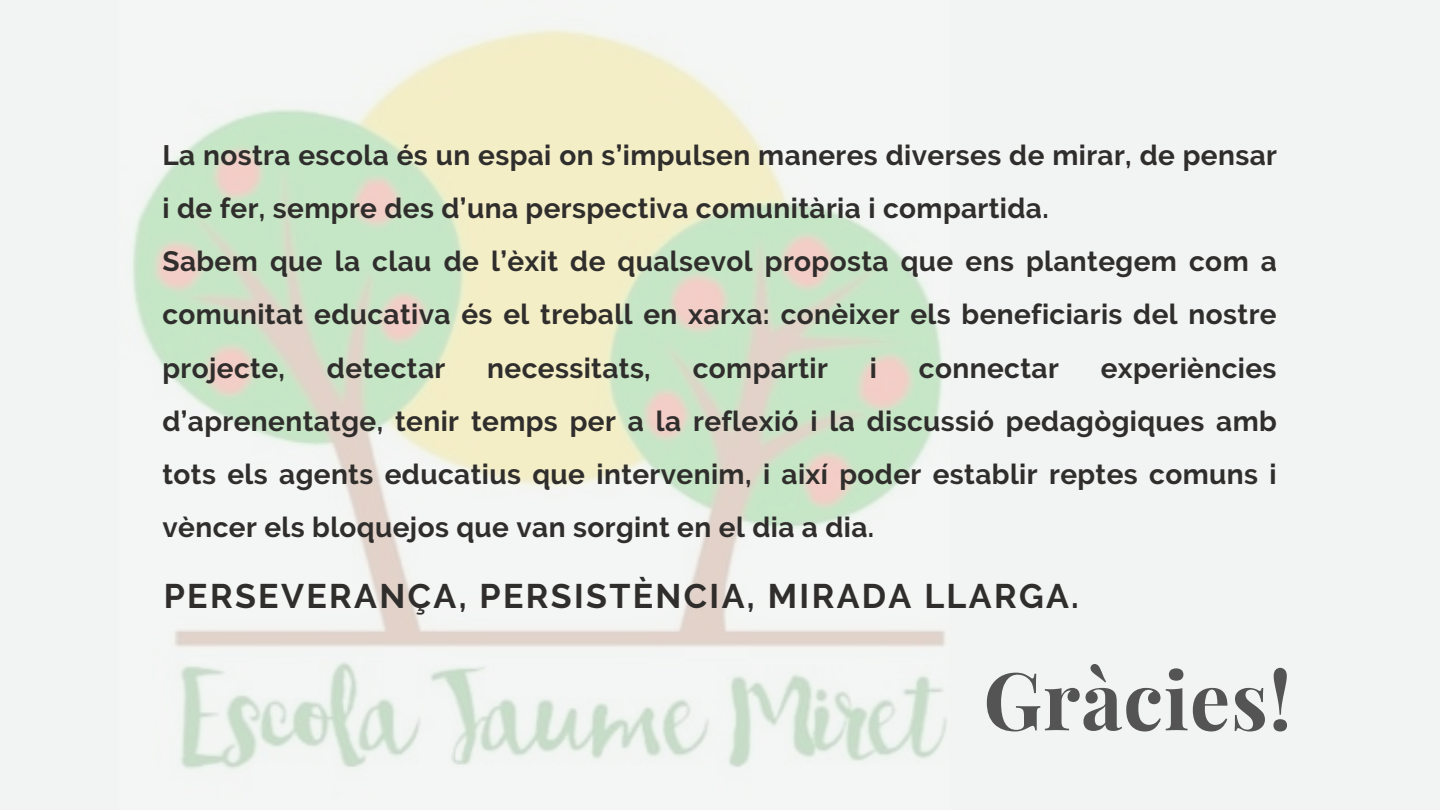
<style>
.page{position:relative;width:1440px;height:810px;background:#f2f4f3}
.page>*{position:absolute;margin:0;border:0;box-sizing:border-box;transform-origin:0 0}
.t1{font:700 80px "Playfair Display";letter-spacing:.01em;color:#545454}
.t2{font:700 34px "Raleway";letter-spacing:.07em;color:#302e2c}
.t3{font:700 28px/53.2px "Raleway";letter-spacing:.015em;color:#302e2c;text-align:justify}
</style>
<div class="page">
<img style="left:133px;top:29px;width:813px;height:740px">
<p class="t3" style="left:162px;top:128px;width:1116px">La nostra escola és un espai on s’impulsen maneres diverses de mirar, de pensar i de fer, sempre des d’una perspectiva comunitària i compartida.</p>
<p class="t3" style="left:162px;top:235px;width:1116px">Sabem que la clau de l’èxit de qualsevol proposta que ens plantegem com a comunitat educativa és el treball en xarxa: conèixer els beneficiaris del nostre projecte,</p>
<p class="t3" style="left:162px;top:341px;width:1116px;text-indent:938px">experiències d’aprenentatge, tenir temps per a la reflexió i la discussió pedagògiques amb tots els agents educatius que intervenim, i així poder establir reptes comuns i vèncer els bloquejos que van sorgint en el dia a dia.</p>
<p class="t2" style="left:164px;top:576px;width:917px">PERSEVERANÇA, PERSISTÈNCIA, MIRADA LLARGA.</p>
<p class="t3" style="left:327px;top:341px;width:120px">detectar</p>
<p class="t3" style="left:487px;top:341px;width:165px">necessitats,</p>
<p class="t3" style="left:693px;top:341px;width:137px">compartir</p>
<p class="t3" style="left:870px;top:341px;width:9px">i</p>
<p class="t3" style="left:919px;top:341px;width:141px">connectar</p>
<p class="t1" style="left:983px;top:644px;width:310px">Gràcies!</p>
</div>
